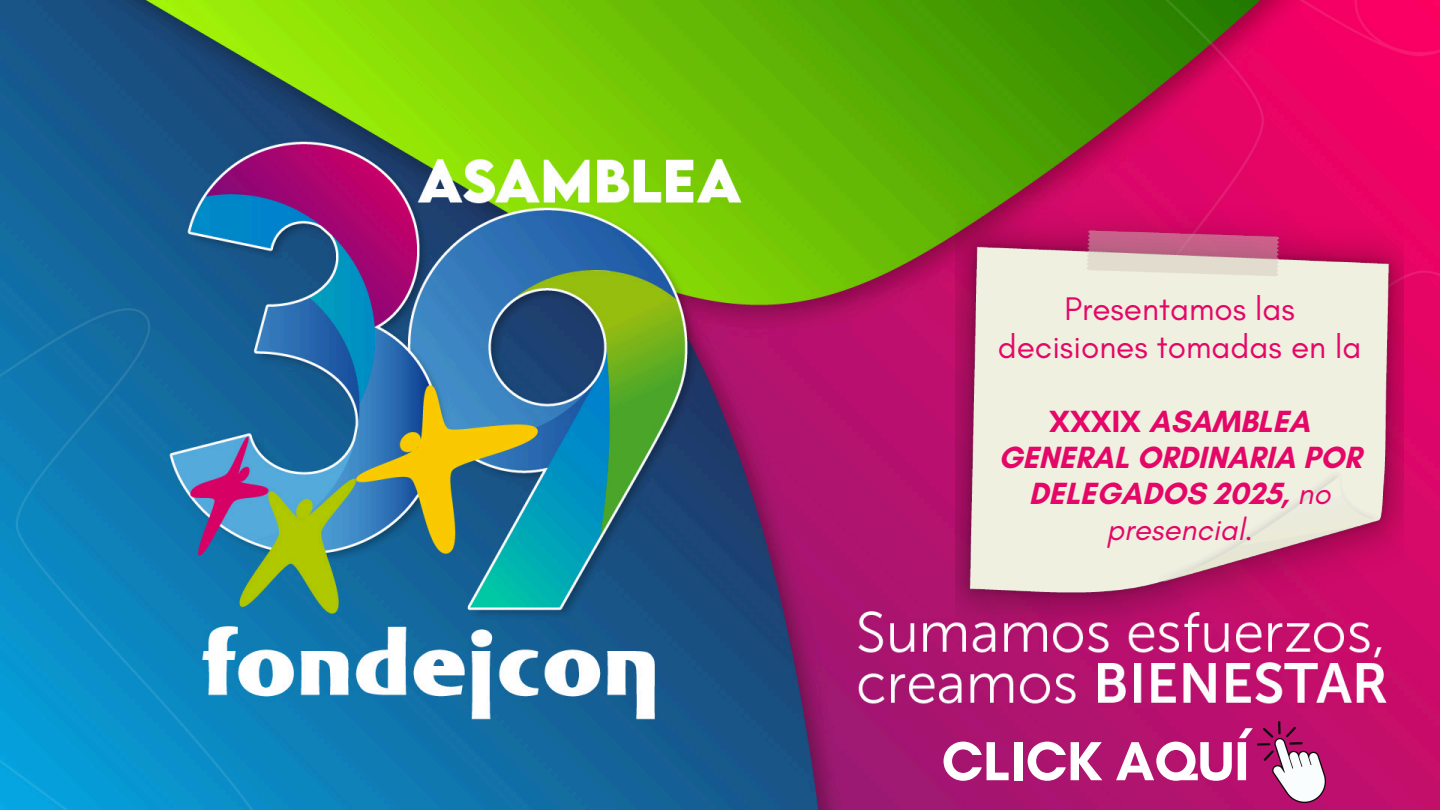
<style>
.page{position:relative;width:1440px;height:810px;background:#fff}
.page>*{position:absolute;margin:0;border:0;box-sizing:border-box;transform-origin:0 0}
.t1{font:700 56px "Glacial Indifference";color:#fff}
.t2{font:33.3px/38.3px "Glacial Indifference";color:#e40767;text-align:center}
.t3{font:700 31.2px/35.8px "Glacial Indifference";color:#e40767;text-align:center}
.s1{font-weight:400;font-style:italic}
</style>
<div class="page">
<img style="left:0;top:0;width:1440px;height:810px">
<img style="left:955px;top:200px;width:449px;height:443px">
<img style="left:1257px;top:721px;width:68px;height:81px">
<p class="t2" style="left:998px;top:289px;width:365px">Presentamos las decisiones tomadas en la</p>
<p class="t3" style="left:998px;top:404px;width:365px">XXXIX ASAMBLEA<br>GENERAL ORDINARIA POR<br>DELEGADOS 2025, <span class="s1">no presencial.</span></p>
<p class="t1" style="left:942px;top:727px;width:309px">CLICK AQUÍ</p>
</div>
